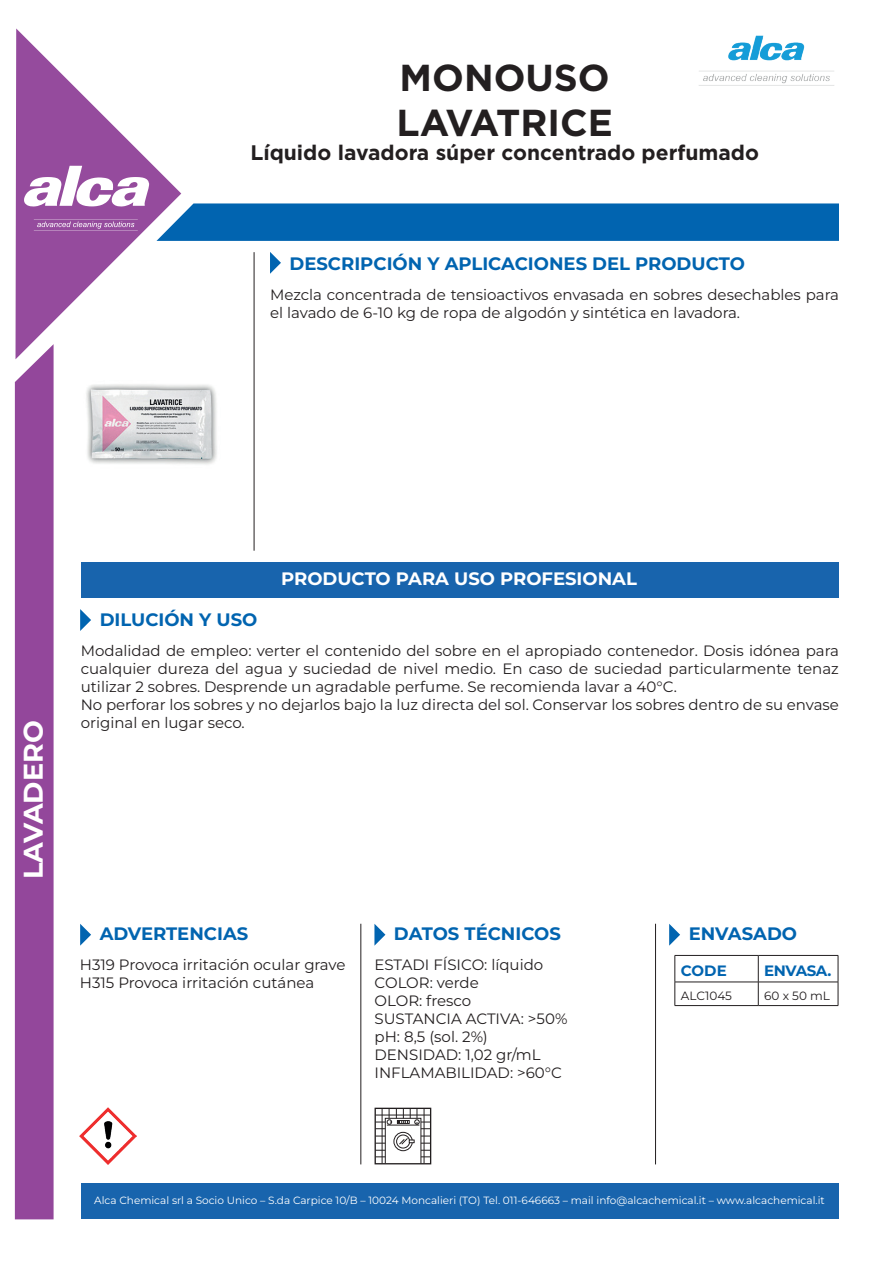
<style>
.page{position:relative;width:893px;height:1263px;background:#fff}
.page>*{position:absolute;margin:0;border:0;box-sizing:border-box;transform-origin:0 0}
.t1{font:700 37.5px/45px "Gotham";color:#231f20}
.t2{font:700 27px "Montserrat";color:#fff}
.t3{font:700 21px "Gotham";color:#231f20}
.t4{font:700 18px "Montserrat";color:#0164b0}
.t5{font:700 18px "Montserrat";color:#fff}
.t6{font:15px/18px "Montserrat";color:#231f20}
.t7{font:700 15px "Montserrat";letter-spacing:-.03em;color:#0164b0}
.t8{font:12px "Montserrat";color:#231f20}
.t9{font:10.5px "Montserrat";color:#fff}
</style>
<div class="page">
<img style="left:699px;top:35px;width:135px;height:51px">
<img style="left:86px;top:384px;width:131px;height:81px">
<hr style="left:254px;top:252px;width:1px;height:299px;background:#231f20">
<svg style="left:270px;top:252px;width:11px;height:22px"></svg>
<svg style="left:80px;top:609px;width:11px;height:22px"></svg>
<svg style="left:16px;top:28px;width:165px;height:316px"></svg>
<svg style="left:24px;top:166px;width:125px;height:41px"></svg>
<svg style="left:34px;top:219px;width:104px;height:12px"></svg>
<svg style="left:156px;top:203px;width:683px;height:38px;background:#0b69b2"></svg>
<div style="left:15px;top:344px;width:39px;height:875px;background:#93479b"></div>
<div style="left:81px;top:561px;width:757px;height:36px;background:#1864ad"></div>
<div style="left:81px;top:1183px;width:757px;height:36px;background:#1864ad"></div>
<svg style="left:80px;top:924px;width:11px;height:22px"></svg>
<svg style="left:374px;top:924px;width:11px;height:22px"></svg>
<svg style="left:669px;top:924px;width:11px;height:22px"></svg>
<hr style="left:361px;top:924px;width:1px;height:240px;background:#231f20">
<hr style="left:655px;top:924px;width:1px;height:240px;background:#231f20">
<hr style="left:675px;top:955px;width:83px;height:1px;background:#231f20">
<hr style="left:758px;top:955px;width:80px;height:1px;background:#231f20">
<hr style="left:675px;top:982px;width:83px;height:1px;background:#231f20">
<svg style="left:675px;top:956px;width:1px;height:49px"></svg>
<hr style="left:758px;top:982px;width:80px;height:1px;background:#231f20">
<svg style="left:758px;top:956px;width:1px;height:49px"></svg>
<svg style="left:838px;top:956px;width:1px;height:49px"></svg>
<hr style="left:675px;top:1005px;width:83px;height:1px;background:#231f20">
<hr style="left:758px;top:1005px;width:80px;height:1px;background:#231f20">
<svg style="left:375px;top:1108px;width:56px;height:56px"></svg>
<img style="left:80px;top:1108px;width:57px;height:56px">
<h1 class="t1" style="left:396px;top:55px;width:218px">MONOUSO<br>LAVATRICE</h1>
<h3 class="t3" style="left:250px;top:140px;width:510px">Líquido lavadora súper concentrado perfumado</h3>
<p class="t4" style="left:290px;top:251px;width:457px">DESCRIPCIÓN Y APLICACIONES DEL PRODUCTO</p>
<p class="t6" style="left:270px;top:286px;width:570px">Mezcla concentrada de tensioactivos envasada en sobres desechables para el lavado de 6-10 kg de ropa de algodón y sintética en lavadora.</p>
<h2 class="t2" style="left:15px;top:879px;width:160px;rotate:-90deg">LAVADERO</h2>
<p class="t4" style="left:100px;top:607px;width:159px">DILUCIÓN Y USO</p>
<p class="t5" style="left:281px;top:567px;width:357px">PRODUCTO PARA USO PROFESIONAL</p>
<p class="t6" style="left:81px;top:641px;width:760px">Modalidad de empleo: verter el contenido del sobre en el apropiado contenedor. Dosis idónea para cualquier dureza del agua y suciedad de nivel medio. En caso de suciedad particularmente tenaz utilizar 2 sobres. Desprende un agradable perfume. Se recomienda lavar a 40°C.<br>No perforar los sobres y no dejarlos bajo la luz directa del sol. Conservar los sobres dentro de su envase original en lugar seco.</p>
<p class="t4" style="left:100px;top:922px;width:150px">ADVERTENCIAS</p>
<p class="t4" style="left:394px;top:922px;width:169px">DATOS TÉCNICOS</p>
<p class="t4" style="left:689px;top:922px;width:110px">ENVASADO</p>
<p class="t6" style="left:80px;top:955px;width:267px">H319 Provoca irritación ocular grave<br>H315 Provoca irritación cutánea</p>
<p class="t6" style="left:375px;top:955px;width:194px">ESTADI FÍSICO: líquido<br>COLOR: verde<br>OLOR: fresco<br>SUSTANCIA ACTIVA: &gt;50% pH: 8,5 (sol. 2%)<br>DENSIDAD: 1,02 gr/mL<br>INFLAMABILIDAD: &gt;60°C</p>
<p class="t7" style="left:681px;top:961px;width:47px">CODE</p>
<p class="t7" style="left:764px;top:961px;width:69px">ENVASA.</p>
<p class="t8" style="left:681px;top:987px;width:53px">ALC1045</p>
<p class="t8" style="left:764px;top:987px;width:67px">60 x 50 mL</p>
<p class="t9" style="left:94px;top:1193px;width:732px">Alca Chemical srl a Socio Unico – S.da Carpice 10/B – 10024 Moncalieri (TO) Tel. 011-646663 – mail info@alcachemical.it – www.alcachemical.it</p>
</div>
